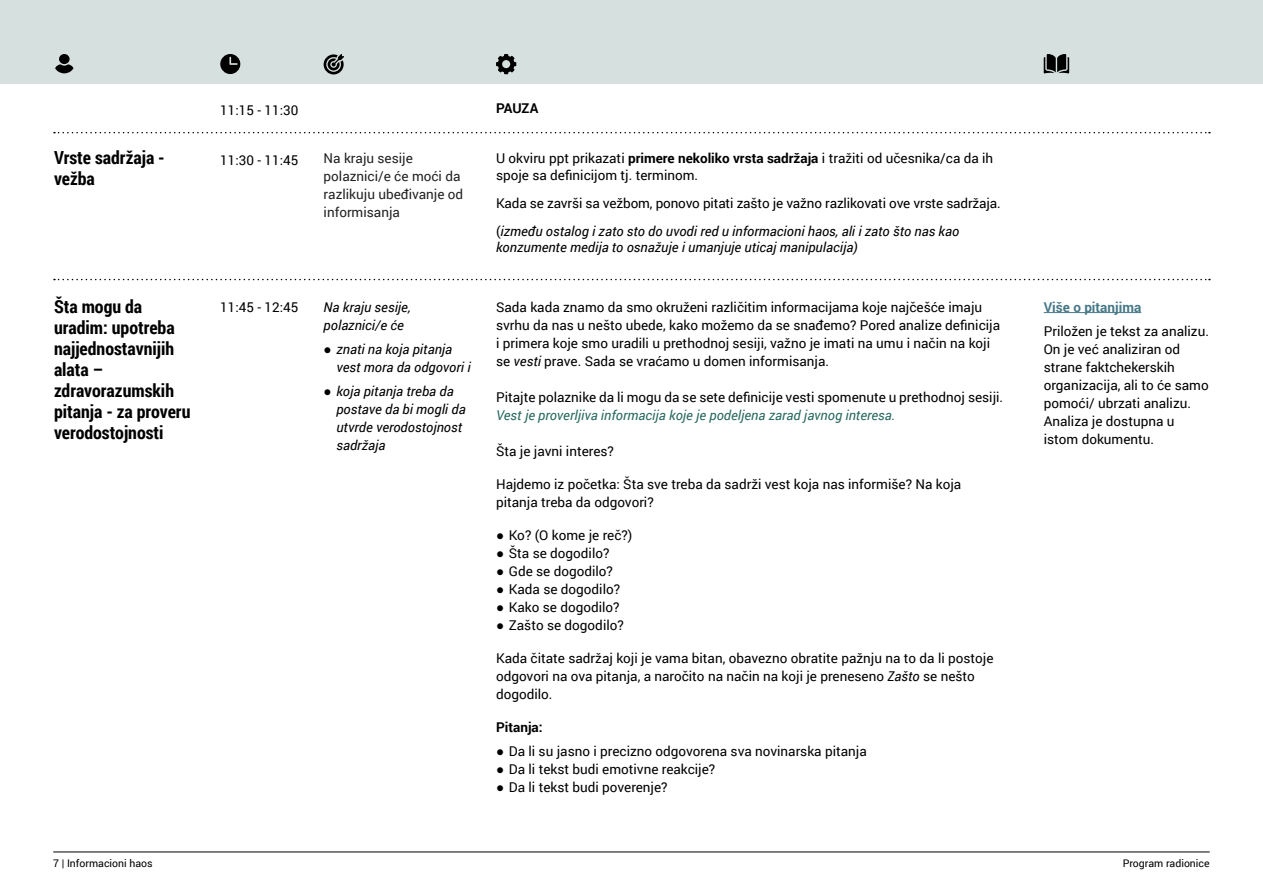
<style>
.page{position:relative;width:1263px;height:893px;background:#fff}
.page>*{position:absolute;margin:0;border:0;box-sizing:border-box;transform-origin:0 0}
.t1{font:700 18px/21px "Roboto Condensed";color:#000}
.t2{font:13.5px/18px "Roboto";color:#000}
.t3{font:italic 13.5px/18px "Roboto";color:#000}
.t4{font:13.5px/18px "Roboto";color:#222}
.t5{font:italic 13.5px "Roboto";color:#296a61}
.t6{font:700 13.5px "Roboto";color:#467886}
.t7{font:700 13.5px "Roboto";color:#000}
.t8{font:10.5px "Roboto";color:#000}
.s1{font-family:"Times New Roman";font-style:normal}
.s2{font-weight:700}
.s3{font-style:italic}
.s4{font-family:"Times New Roman"}
</style>
<div class="page">
<hr style="left:53px;top:852px;width:1157px;height:1px;background:#000">
<div style="left:0;top:0;width:1263px;height:83px;background:#d6e0de"></div>
<div style="left:59px;top:54px;width:11px;height:10px;background:#000;border-radius:50%"></div>
<svg style="left:55px;top:64px;width:18px;height:9px"></svg>
<svg style="left:220px;top:54px;width:20px;height:20px"></svg>
<svg style="left:324px;top:54px;width:20px;height:20px"></svg>
<svg style="left:496px;top:54px;width:20px;height:20px"></svg>
<svg style="left:1044px;top:54px;width:25px;height:19px"></svg>
<svg style="left:54px;top:132px;width:1156px;height:1px"></svg>
<svg style="left:54px;top:279px;width:1156px;height:1px"></svg>
<hr style="left:1044px;top:312px;width:97px;height:1px;background:#467886">
<h1 class="t1" style="left:54px;top:146px;width:112px">Vrste sadržaja - vežba</h1>
<h1 class="t1" style="left:54px;top:296px;width:138px">Šta mogu da uradim: upotreba najjednostavnijih alata – zdravorazumskih pitanja - za proveru verodostojnosti</h1>
<p class="t2" style="left:220px;top:100px;width:80px">11:15 - 11:30</p>
<p class="t7" style="left:496px;top:98px;width:44px">PAUZA</p>
<p class="t2" style="left:220px;top:151px;width:80px">11:30 - 11:45</p>
<p class="t2" style="left:220px;top:297px;width:80px">11:45 - 12:45</p>
<p class="t4" style="left:324px;top:149px;width:141px">Na kraju sesije polaznici/e će moći da razlikuju ubeđivanje od informisanja</p>
<p class="t3" style="left:324px;top:297px;width:88px">Na kraju sesije, polaznici/e će</p>
<p class="t3" style="left:336px;top:339px;width:136px;text-indent:-13px"><span class="s1">●</span> znati na koja pitanja vest mora da odgovori i</p>
<p class="t3" style="left:336px;top:381px;width:131px;text-indent:-13px"><span class="s1">●</span> koja pitanja treba da postave da bi mogli da utvrde verodostojnost sadržaja</p>
<p class="t2" style="left:496px;top:150px;width:499px;line-height:16.2px">U okviru ppt prikazati <span class="s2">primere nekoliko vrsta sadržaja</span> i tražiti od učesnika/ca da ih spoje sa definicijom tj. terminom.</p>
<p class="t2" style="left:496px;top:188px;width:506px;line-height:28.2px">Kada se završi sa vežbom, ponovo pitati zašto je važno razlikovati ove vrste sadržaja. (<span class="s3">između ostalog i zato sto do uvodi red u informacioni haos, ali i zato što nas kao</span></p>
<p class="t3" style="left:496px;top:238px;width:363px">konzumente medija to osnažuje i umanjuje uticaj manipulacija)</p>
<p class="t2" style="left:496px;top:297px;width:506px">Sada kada znamo da smo okruženi različitim informacijama koje najčešće imaju svrhu da nas u nešto ubede, kako možemo da se snađemo? Pored analize definicija i primera koje smo uradili u prethodnoj sesiji, važno je imati na umu i način na koji se <span class="s3">vesti</span> prave. Sada se vraćamo u domen informisanja.</p>
<p class="t2" style="left:496px;top:387px;width:509px">Pitajte polaznike da li mogu da se sete definicije vesti spomenute u prethodnoj sesiji.</p>
<p class="t5" style="left:496px;top:405px;width:401px">Vest je proverljiva informacija koje je podeljena zarad javnog interesa.</p>
<p class="t2" style="left:496px;top:441px;width:119px">Šta je javni interes?</p>
<p class="t2" style="left:496px;top:474px;width:467px">Hajdemo iz početka: Šta sve treba da sadrži vest koja nas informiše? Na koja pitanja treba da odgovori?</p>
<p class="t2" style="left:496px;top:525px;width:138px"><span class="s4">●</span> Ko? (O kome je reč?)</p>
<p class="t2" style="left:496px;top:543px;width:115px"><span class="s4">●</span> Šta se dogodilo?</p>
<p class="t2" style="left:496px;top:561px;width:118px"><span class="s4">●</span> Gde se dogodilo?</p>
<p class="t2" style="left:496px;top:579px;width:126px"><span class="s4">●</span> Kada se dogodilo?</p>
<p class="t2" style="left:496px;top:597px;width:125px"><span class="s4">●</span> Kako se dogodilo?</p>
<p class="t2" style="left:496px;top:615px;width:129px"><span class="s4">●</span> Zašto se dogodilo?</p>
<p class="t2" style="left:496px;top:648px;width:499px">Kada čitate sadržaj koji je vama bitan, obavezno obratite pažnju na to da li postoje odgovori na ova pitanja, a naročito na način na koji je preneseno <span class="s3">Zašto</span> se nešto dogodilo.</p>
<p class="t7" style="left:496px;top:717px;width:48px">Pitanja:</p>
<p class="t2" style="left:496px;top:741px;width:372px"><span class="s4">●</span> Da li su jasno i precizno odgovorena sva novinarska pitanja</p>
<p class="t2" style="left:496px;top:759px;width:221px"><span class="s4">●</span> Da li tekst budi emotivne reakcije?</p>
<p class="t2" style="left:496px;top:777px;width:173px"><span class="s4">●</span> Da li tekst budi poverenje?</p>
<p class="t6" style="left:1044px;top:297px;width:99px">Više o pitanjima</p>
<p class="t2" style="left:1044px;top:321px;width:167px">Priložen je tekst za analizu.<br>On je već analiziran od strane faktchekerskih organizacija, ali to će samo pomoći/ ubrzati analizu.<br>Analiza je dostupna u istom dokumentu.</p>
<p class="t8" style="left:53px;top:856px;width:101px">7 | Informacioni haos</p>
<p class="t8" style="left:1123px;top:856px;width:89px">Program radionice</p>
</div>
